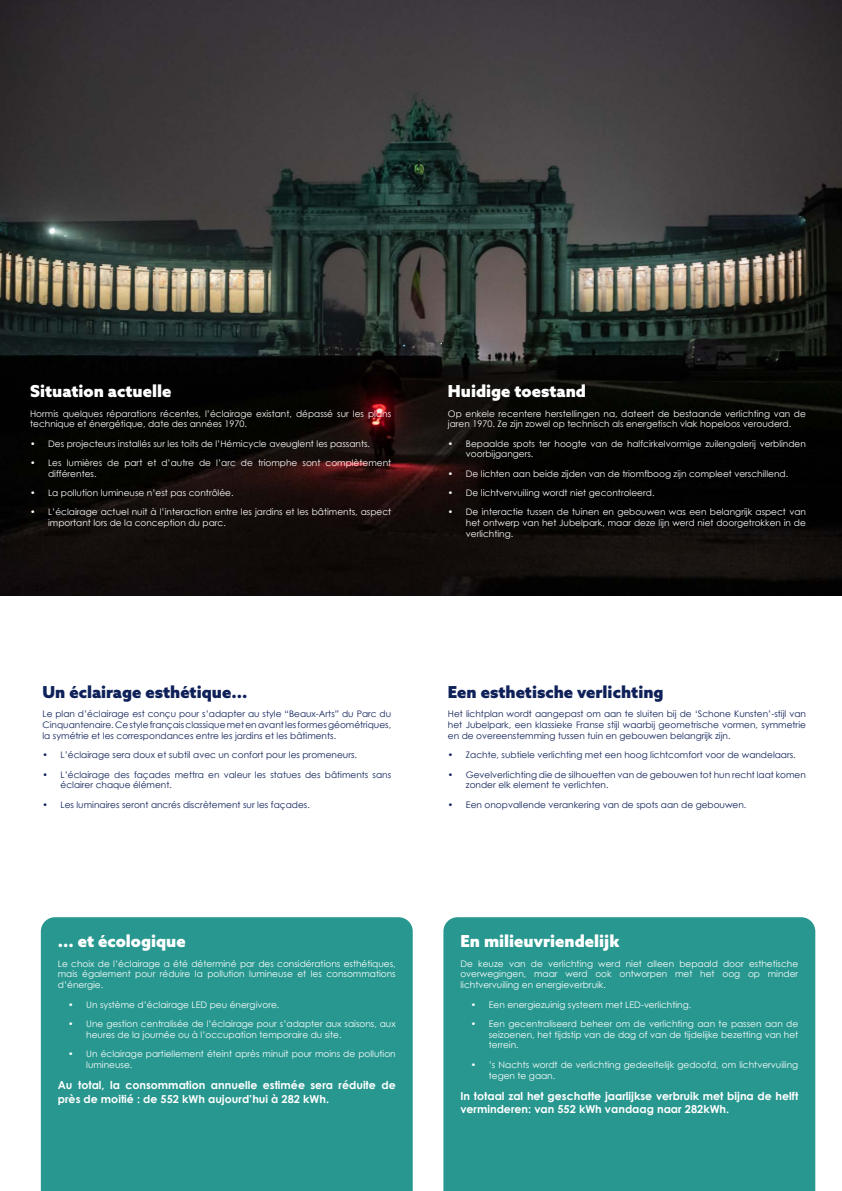
<style>
.page{position:relative;width:842px;height:1191px;background:#fff}
.page>*{position:absolute;margin:0;border:0;box-sizing:border-box;transform-origin:0 0}
.t1{font:900 16.5px "Azo Sans";color:#fff}
.t2{font:900 16.5px "Azo Sans";color:#0f2159}
.t3{font:700 11px/13.2px "Century Gothic";color:#fff}
.t4{font:9px/10.8px "Century Gothic";color:#fff}
.t5{font:9px/10.8px "Century Gothic";color:#0f2159;text-align:justify}
</style>
<div class="page">
<div style="left:41px;top:917px;width:372px;height:274px;background:#27978f"></div>
<div style="left:443px;top:917px;width:372px;height:274px;background:#27978f"></div>
<img style="left:0;top:0;width:842px;height:595px">
<h1 class="t1" style="left:30px;top:380px;width:143px">Situation actuelle</h1>
<p class="t4" style="left:30px;top:408px;width:363px">Hormis quelques réparations récentes, l’éclairage existant, dépassé sur les plans technique et énergétique, date des années 1970.</p>
<p class="t4" style="left:30px;top:438px;width:341px">• Des projecteurs installés sur les toits de l’Hémicycle aveuglent les passants.</p>
<p class="t4" style="left:48px;top:457px;width:345px;text-indent:-18px">• Les lumières de part et d’autre de l’arc de triomphe sont complètement différentes.</p>
<p class="t4" style="left:30px;top:487px;width:205px">• La pollution lumineuse n’est pas contrôlée.</p>
<p class="t4" style="left:48px;top:506px;width:345px;text-indent:-18px">• L’éclairage actuel nuit à l’interaction entre les jardins et les bâtiments, aspect important lors de la conception du parc.</p>
<h1 class="t1" style="left:448px;top:380px;width:140px">Huidige toestand</h1>
<p class="t4" style="left:448px;top:408px;width:360px">Op enkele recentere herstellingen na, dateert de bestaande verlichting van de jaren 1970. Ze zijn zowel op technisch als energetisch vlak hopeloos verouderd.</p>
<p class="t4" style="left:466px;top:438px;width:342px;text-indent:-18px">• Bepaalde spots ter hoogte van de halfcirkelvormige zuilengalerij verblinden voorbijgangers.</p>
<p class="t4" style="left:448px;top:468px;width:342px">• De lichten aan beide zijden van de triomfboog zijn compleet verschillend.</p>
<p class="t4" style="left:448px;top:487px;width:208px">• De lichtvervuiling wordt niet gecontroleerd.</p>
<p class="t4" style="left:466px;top:506px;width:342px;text-align:justify;text-indent:-18px">• De interactie tussen de tuinen en gebouwen was een belangrijk aspect van het ontwerp van het Jubelpark, maar deze lijn werd niet doorgetrokken in de verlichting.</p>
<h1 class="t2" style="left:43px;top:681px;width:206px">Un éclairage esthétique...</h1>
<p class="t5" style="left:43px;top:708px;width:350px">Le plan d’éclairage est conçu pour s’adapter au style “Beaux-Arts” du Parc du Cinquantenaire. Ce style français classique met en avant les formes géométriques, la symétrie et les correspondances entre les jardins et les bâtiments.</p>
<p class="t5" style="left:43px;top:749px;width:316px">• L’éclairage sera doux et subtil avec un confort pour les promeneurs.</p>
<p class="t5" style="left:61px;top:768px;width:332px;text-indent:-18px">• L’éclairage des façades mettra en valeur les statues des bâtiments sans éclairer chaque élément.</p>
<p class="t5" style="left:43px;top:799px;width:269px">• Les luminaires seront ancrés discrètement sur les façades.</p>
<h1 class="t1" style="left:58px;top:930px;width:129px">... et écologique</h1>
<p class="t4" style="left:58px;top:957px;width:339px;text-align:justify">Le choix de l’éclairage a été déterminé par des considérations esthétiques, mais également pour réduire la pollution lumineuse et les consommations d’énergie.</p>
<p class="t4" style="left:68px;top:998px;width:213px">• Un système d’éclairage LED peu énergivore.</p>
<p class="t4" style="left:86px;top:1018px;width:311px;text-indent:-18px">• Une gestion centralisée de l’éclairage pour s’adapter aux saisons, aux heures de la journée ou à l’occupation temporaire du site.</p>
<p class="t4" style="left:86px;top:1048px;width:311px;text-indent:-18px">• Un éclairage partiellement éteint après minuit pour moins de pollution lumineuse.</p>
<p class="t3" style="left:58px;top:1078px;width:339px">Au total, la consommation annuelle estimée sera réduite de près de moitié : de 552 kWh aujourd’hui à 282 kWh.</p>
<h1 class="t2" style="left:448px;top:681px;width:217px">Een esthetische verlichting</h1>
<p class="t5" style="left:448px;top:708px;width:360px">Het lichtplan wordt aangepast om aan te sluiten bij de ‘Schone Kunsten’-stijl van het Jubelpark, een klassieke Franse stijl waarbij geometrische vormen, symmetrie en de overeenstemming tussen tuin en gebouwen belangrijk zijn.</p>
<p class="t5" style="left:448px;top:749px;width:349px">• Zachte, subtiele verlichting met een hoog lichtcomfort voor de wandelaars.</p>
<p class="t5" style="left:466px;top:768px;width:342px;text-indent:-18px">• Gevelverlichting die de silhouetten van de gebouwen tot hun recht laat komen zonder elk element te verlichten.</p>
<p class="t5" style="left:448px;top:799px;width:300px">• Een onopvallende verankering van de spots aan de gebouwen.</p>
<h1 class="t1" style="left:460px;top:930px;width:161px">En milieuvriendelijk</h1>
<p class="t4" style="left:460px;top:957px;width:339px;text-align:justify">De keuze van de verlichting werd niet alleen bepaald door esthetische overwegingen, maar werd ook ontworpen met het oog op minder lichtvervuiling en energieverbruik.</p>
<p class="t4" style="left:471px;top:998px;width:222px">• Een energiezuinig systeem met LED-verlichting.</p>
<p class="t4" style="left:489px;top:1018px;width:311px;text-align:justify;text-indent:-18px">• Een gecentraliseerd beheer om de verlichting aan te passen aan de seizoenen, het tijdstip van de dag of van de tijdelijke bezetting van het terrein.</p>
<p class="t4" style="left:489px;top:1059px;width:311px;text-indent:-18px">• ’s Nachts wordt de verlichting gedeeltelijk gedoofd, om lichtvervuiling tegen te gaan.</p>
<p class="t3" style="left:460px;top:1089px;width:339px">In totaal zal het geschatte jaarlijkse verbruik met bijna de helft verminderen: van 552 kWh vandaag naar 282kWh.</p>
</div>
